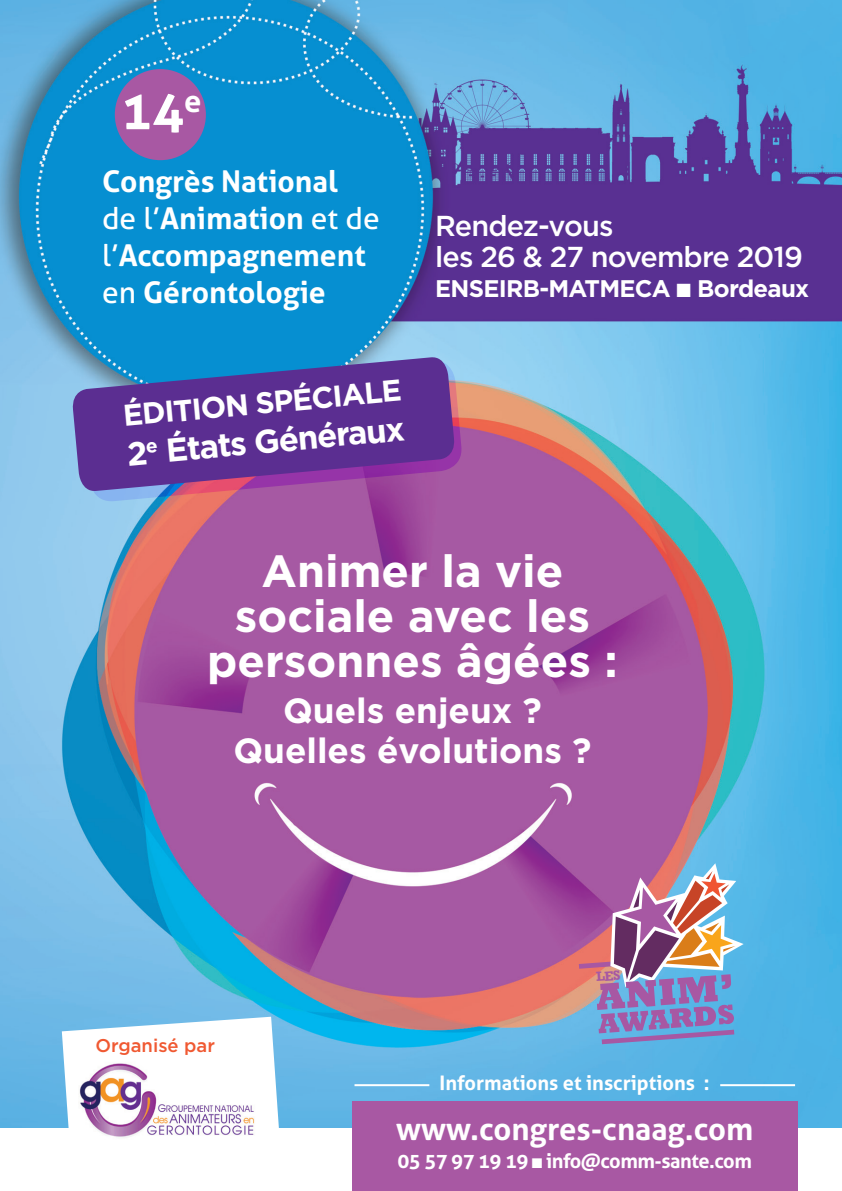
<style>
.page{position:relative;width:842px;height:1191px;background:#fff}
.page>*{position:absolute;margin:0;border:0;box-sizing:border-box;transform-origin:0 0}
.t1{font:700 53px "Aller";color:#fff}
.t2{font:700 45px/45px "Gotham";color:#fff;text-align:center}
.t3{font:700 35px "Gotham";color:#fff}
.t4{font:700 33px "Gotham";color:#fff}
.t5{font:700 31px "Aller";color:#fff}
.t6{font:700 30px "Aller";color:#fff}
.t7{font:700 30px "Gotham";color:#fff}
.t8{font:500 28.8px/30.7px "Gotham";letter-spacing:-.03em;color:#fff}
.t9{font:700 24px "Gotham";letter-spacing:-.03em;color:#fff}
.t10{font:700 20px "Aller";letter-spacing:-.025em;color:#fff}
.t11{font:700 20px "Aller";color:#fff}
.t12{font:500 18.4px "Gotham";color:#f05932}
.s1{font-weight:400}
</style>
<div class="page">
<img style="left:0;top:0;width:842px;height:1128px">
<svg style="left:62px;top:1016px;width:220px;height:112px"></svg>
<img style="left:78px;top:1059px;width:178px;height:79px">
<div style="left:115px;top:69px;width:91px;height:91px;background:#a858a3;border-radius:50%"></div>
<div style="left:352px;top:1101px;width:446px;height:90px;background:#a858a3"></div>
<hr style="left:354px;top:1084px;width:75px;height:2px;background:#fff">
<hr style="left:720px;top:1084px;width:75px;height:2px;background:#fff">
<svg style="left:82px;top:358px;width:381px;height:145px;background:#a870a6"></svg>
<svg style="left:71px;top:356px;width:385px;height:136px;background:#5f419c"></svg>
<svg style="left:575px;top:863px;width:169px;height:182px;background:#9d88ac"></svg>
<p class="t1" style="left:120px;top:78px;width:82px">14<sup>e</sup></p>
<p class="t6" style="left:102px;top:162px;width:237px">Congrès National</p>
<p class="t6" style="left:102px;top:199px;width:279px"><span class="s1">de l’</span>Animation <span class="s1">et de</span></p>
<p class="t6" style="left:102px;top:236px;width:265px"><span class="s1">l’</span>Accompagnement</p>
<p class="t6" style="left:102px;top:273px;width:225px"><span class="s1">en</span> Gérontologie</p>
<p class="t7" style="left:122px;top:398px;width:281px;rotate:-5deg">ÉDITION SPÉCIALE</p>
<p class="t4" style="left:125px;top:434px;width:280px;rotate:-5deg">2<sup>e</sup> États Généraux</p>
<p class="t8" style="left:435px;top:210px;width:369px">Rendez-vous<br>les 26 &amp; 27 novembre 2019</p>
<p class="t9" style="left:435px;top:275px;width:376px">ENSEIRB-MATMECA ■ Bordeaux</p>
<p class="t2" style="left:207px;top:548px;width:412px">Animer la vie sociale avec les personnes âgées :</p>
<p class="t3" style="left:283px;top:690px;width:260px">Quels enjeux ?</p>
<p class="t3" style="left:233px;top:730px;width:359px">Quelles évolutions ?</p>
<p class="t12" style="left:95px;top:1035px;width:121px">Organisé par</p>
<p class="t11" style="left:440px;top:1070px;width:271px">Informations et inscriptions :</p>
<p class="t5" style="left:396px;top:1109px;width:359px">www.congres-cnaag.com</p>
<p class="t10" style="left:397px;top:1148px;width:356px">05 57 97 19 19 ■ info@comm-sante.com</p>
</div>
